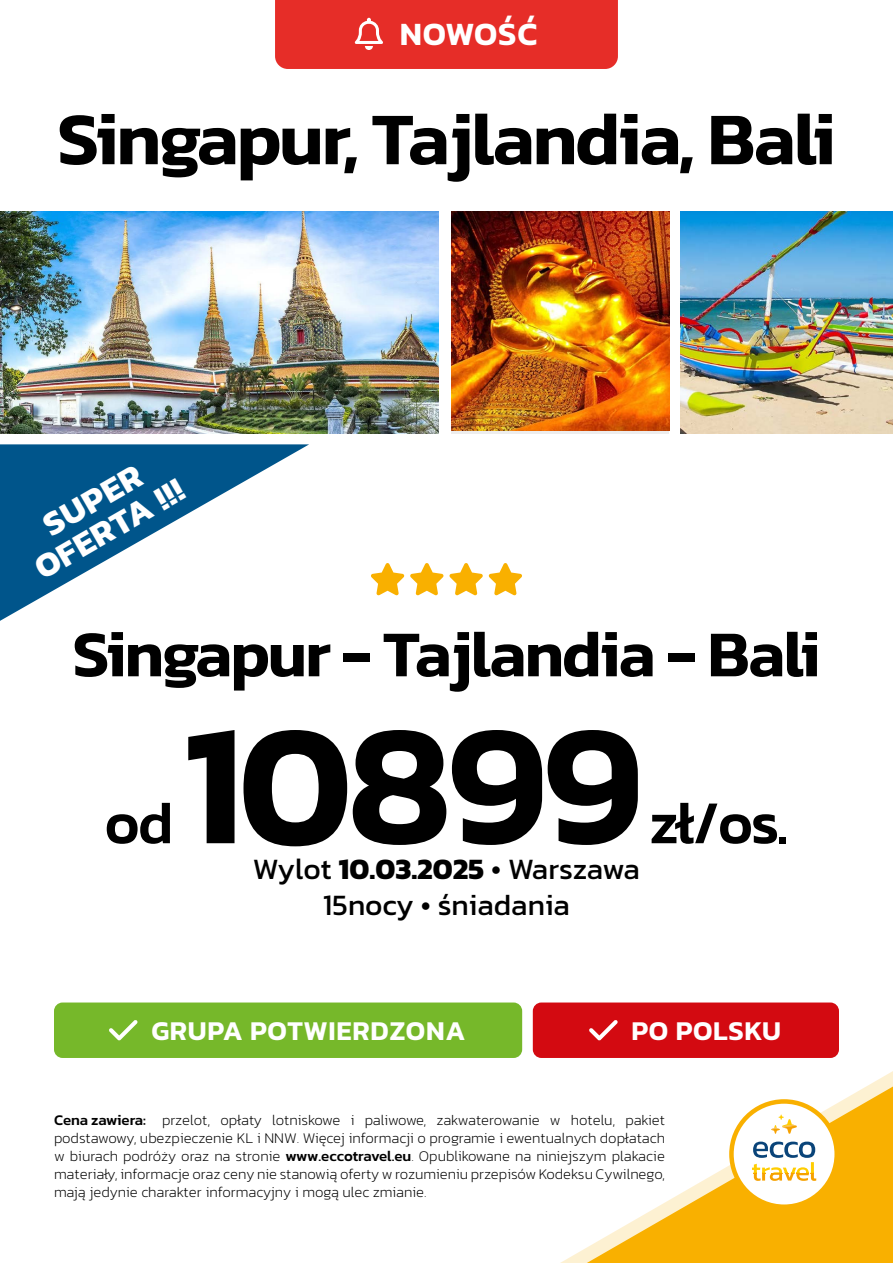
<style>
.page{position:relative;width:893px;height:1263px;background:#fff}
.page>*{position:absolute;margin:0;border:0;box-sizing:border-box;transform-origin:0 0}
.t1{font:600 173.1px "Kanit";letter-spacing:-.03em;color:#000}
.t2{font:600 75px "Kanit";letter-spacing:-.025em;color:#000}
.t3{font:600 66px "Kanit";letter-spacing:-.025em;color:#000}
.t4{font:500 59.85px "Kanit";color:#000}
.t5{font:700 34.65px/33px "Kanit";color:#fff;text-align:center}
.t6{font:600 33px "Kanit";letter-spacing:.025em;color:#fff}
.t7{font:30px/36px "Kanit";color:#000;text-align:center}
.t8{font:600 27.6px "Kanit";letter-spacing:.025em;color:#fff}
.t9{font:200 15px/18px "Kanit";color:#000;text-align:justify}
.s1{font-weight:700}
.s2{font-weight:500}
</style>
<div class="page">
<svg style="left:560px;top:1071px;width:333px;height:192px"></svg>
<svg style="left:587px;top:1086px;width:306px;height:177px"></svg>
<div style="left:731px;top:1101px;width:106px;height:106px;background:#fff;border-radius:50%"></div>
<div style="left:729px;top:1099px;width:110px;height:110px;border:4px solid #f9b000;border-radius:50%"></div>
<svg style="left:771px;top:1114px;width:26px;height:20px"></svg>
<svg style="left:753px;top:1141px;width:62px;height:17px"></svg>
<svg style="left:752px;top:1162px;width:62px;height:11px"></svg>
<svg style="left:753px;top:1173px;width:63px;height:8px"></svg>
<img style="left:680px;top:211px;width:213px;height:223px">
<img style="left:451px;top:211px;width:218px;height:220px">
<img style="left:0;top:211px;width:439px;height:223px">
<svg style="left:371px;top:563px;width:33px;height:32px"></svg>
<svg style="left:410px;top:563px;width:73px;height:32px"></svg>
<svg style="left:489px;top:563px;width:33px;height:32px"></svg>
<svg style="left:0;top:444px;width:309px;height:177px"></svg>
<div style="left:54px;top:1002px;width:468px;height:56px;background:#76b82a;border-radius:9px"></div>
<svg style="left:109px;top:1020px;width:29px;height:20px"></svg>
<div style="left:533px;top:1002px;width:306px;height:56px;background:#d30a11;border-radius:9px"></div>
<svg style="left:589px;top:1020px;width:29px;height:20px"></svg>
<div style="left:275px;top:0;width:343px;height:69px;background:#e62d28"></div>
<h3 class="t6" style="left:400px;top:9px;width:139px">NOWOŚĆ</h3>
<h2 class="t2" style="left:57px;top:82px;width:780px">Singapur, Tajlandia, Bali</h2>
<h3 class="t5" style="left:12px;top:526px;width:168px;rotate:-30deg">SUPER<br>OFERTA !!!</h3>
<h3 class="t3" style="left:73px;top:604px;width:749px">Singapur - Tajlandia - Bali</h3>
<h3 class="t4" style="left:105px;top:778px;width:70px">od</h3>
<h1 class="t1" style="left:183px;top:653px;width:462px">10899</h1>
<h3 class="t7" style="left:253px;top:850px;width:389px">Wylot <span class="s1">10.03.2025</span> • Warszawa<br>15nocy • śniadania</h3>
<h3 class="t4" style="left:649px;top:778px;width:141px">zł/os.</h3>
<h3 class="t8" style="left:151px;top:1010px;width:316px">GRUPA POTWIERDZONA</h3>
<h3 class="t8" style="left:632px;top:1010px;width:151px">PO POLSKU</h3>
<p class="t9" style="left:54px;top:1111px;width:613px"><span class="s2">Cena zawiera:</span> przelot, opłaty lotniskowe i paliwowe, zakwaterowanie w hotelu, pakiet podstawowy, ubezpieczenie KL i NNW. Więcej informacji o programie i ewentualnych dopłatach w biurach podróży oraz na stronie <span class="s2">www.eccotravel.eu</span>. Opublikowane na niniejszym plakacie materiały, informacje oraz ceny nie stanowią oferty w rozumieniu przepisów Kodeksu Cywilnego, mają jedynie charakter informacyjny i mogą ulec zmianie.</p>
</div>
